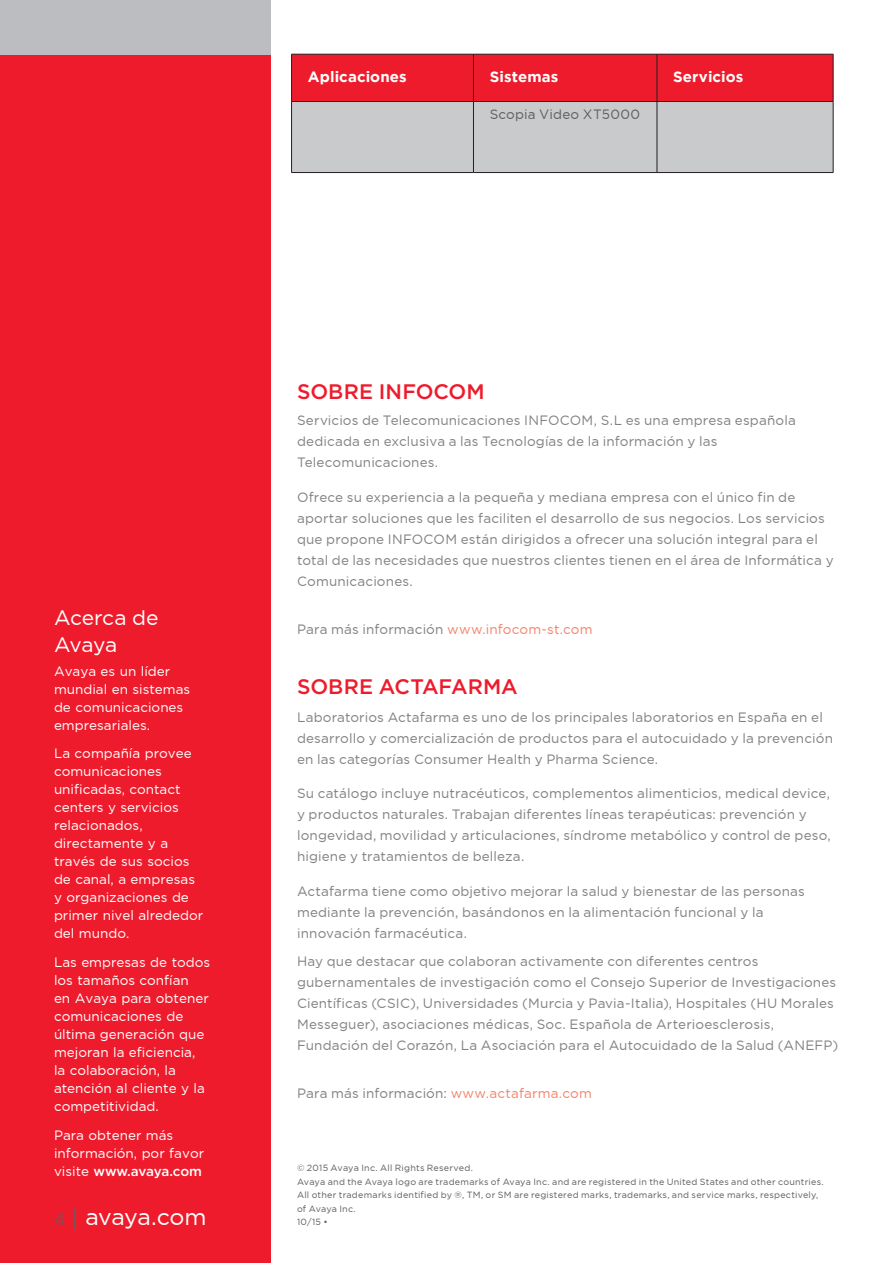
<style>
.page{position:relative;width:893px;height:1263px;background:#fff}
.page>*{position:absolute;margin:0;border:0;box-sizing:border-box;transform-origin:0 0}
.t1{font:23.25px "Gotham";letter-spacing:-.015em;color:#fff}
.About_Head{font:500 21px "Gotham";color:#ee1b2c}
.Boilerplate_Head{font:21px/27px "Gotham";letter-spacing:-.015em;color:#fff}
.Body_Subhead{font:700 15px "Gotham";letter-spacing:.01em;color:#fff}
.Body_copy{font:13.5px/21px "Gotham";letter-spacing:.01em;color:#808285}
.Boilerplate_Copy{font:13.5px/18px "Gotham";color:#fff}
.Table_Copy{font:13.5px "Gotham";letter-spacing:.015em;color:#5f5f62}
.Legal{font:9px/13.5px "Gotham";letter-spacing:.025em;color:#5f5f62}
.s1{font-weight:500}
.s2{font-size:16.5px;color:#5f5f62}
.s3{color:#5f5f62}
.s4{color:#f4846c}
</style>
<div class="page">
<div style="left:0;top:0;width:270px;height:1263px;background:#ee1b2c"></div>
<div style="left:0;top:0;width:270px;height:54px;background:#bcbdc0"></div>
<svg style="left:292px;top:55px;width:541px;height:117px;background:#d7848c"></svg>
<hr style="left:473px;top:54px;width:1px;height:47px;background:#231f20">
<hr style="left:473px;top:172px;width:184px;height:1px;background:#231f20">
<hr style="left:291px;top:54px;width:1px;height:47px;background:#231f20">
<hr style="left:657px;top:54px;width:1px;height:47px;background:#231f20">
<hr style="left:833px;top:54px;width:1px;height:47px;background:#231f20">
<hr style="left:473px;top:101px;width:184px;height:1px;background:#231f20">
<hr style="left:657px;top:101px;width:176px;height:1px;background:#231f20">
<hr style="left:657px;top:102px;width:1px;height:70px;background:#231f20">
<hr style="left:833px;top:102px;width:1px;height:70px;background:#231f20">
<hr style="left:657px;top:172px;width:176px;height:1px;background:#231f20">
<hr style="left:291px;top:54px;width:182px;height:1px;background:#231f20">
<hr style="left:473px;top:54px;width:184px;height:1px;background:#231f20">
<hr style="left:657px;top:54px;width:176px;height:1px;background:#231f20">
<hr style="left:291px;top:101px;width:182px;height:1px;background:#231f20">
<hr style="left:291px;top:102px;width:1px;height:70px;background:#231f20">
<hr style="left:473px;top:102px;width:1px;height:70px;background:#231f20">
<hr style="left:291px;top:172px;width:182px;height:1px;background:#231f20">
<p class="Body_Subhead" style="left:308px;top:68px;width:101px">Aplicaciones</p>
<p class="Body_Subhead" style="left:490px;top:68px;width:70px">Sistemas</p>
<p class="Body_Subhead" style="left:673px;top:68px;width:72px">Servicios</p>
<p class="Table_Copy" style="left:490px;top:107px;width:152px">Scopia Video XT5000</p>
<p class="Boilerplate_Head" style="left:54px;top:604px;width:106px">Acerca de<br>Avaya</p>
<p class="Boilerplate_Copy" style="left:54px;top:662px;width:138px">Avaya es un líder mundial en sistemas de comunicaciones empresariales.</p>
<p class="Boilerplate_Copy" style="left:54px;top:744px;width:151px">La compañía provee comunicaciones unificadas, contact centers y servicios relacionados, directamente y a través de sus socios de canal, a empresas y organizaciones de primer nivel alrededor del mundo.</p>
<p class="Boilerplate_Copy" style="left:54px;top:953px;width:158px">Las empresas de todos los tamaños confían<br>en Avaya para obtener comunicaciones de última generación que mejoran la eficiencia,<br>la colaboración, la atención al cliente y la competitividad.</p>
<p class="Boilerplate_Copy" style="left:54px;top:1126px;width:152px">Para obtener más información, por favor visite <span class="s1">www.avaya.com</span></p>
<h1 class="t1" style="left:54px;top:1204px;width:154px"><span class="s2">4</span> <span class="s3">|</span> avaya.com</h1>
<p class="About_Head" style="left:297px;top:378px;width:189px">SOBRE INFOCOM</p>
<p class="Body_copy" style="left:297px;top:410px;width:500px">Servicios de Telecomunicaciones INFOCOM, S.L es una empresa española dedicada en exclusiva a las Tecnologías de la información y las<br>Telecomunicaciones.</p>
<p class="Body_copy" style="left:297px;top:486px;width:538px">Ofrece su experiencia a la pequeña y mediana empresa con el único fin de aportar soluciones que les faciliten el desarrollo de sus negocios. Los servicios que propone INFOCOM están dirigidos a ofrecer una solución integral para el total de las necesidades que nuestros clientes tienen en el área de Informática y Comunicaciones.</p>
<p class="Body_copy" style="left:297px;top:618px;width:297px">Para más información <span class="s4">www.infocom-st.com</span></p>
<p class="About_Head" style="left:297px;top:673px;width:222px">SOBRE ACTAFARMA</p>
<p class="Body_copy" style="left:297px;top:706px;width:538px">Laboratorios Actafarma es uno de los principales laboratorios en España en el desarrollo y comercialización de productos para el autocuidado y la prevención en las categorías Consumer Health y Pharma Science.</p>
<p class="Body_copy" style="left:297px;top:783px;width:535px">Su catálogo incluye nutracéuticos, complementos alimenticios, medical device, y productos naturales. Trabajan diferentes líneas terapéuticas: prevención y longevidad, movilidad y articulaciones, síndrome metabólico y control de peso, higiene y tratamientos de belleza.</p>
<p class="Body_copy" style="left:297px;top:880px;width:509px">Actafarma tiene como objetivo mejorar la salud y bienestar de las personas mediante la prevención, basándonos en la alimentación funcional y la innovación farmacéutica.</p>
<p class="Body_copy" style="left:297px;top:950px;width:543px">Hay que destacar que colaboran activamente con diferentes centros gubernamentales de investigación como el Consejo Superior de Investigaciones Científicas (CSIC), Universidades (Murcia y Pavia-Italia), Hospitales (HU Morales Messeguer), asociaciones médicas, Soc. Española de Arterioesclerosis, Fundación del Corazón, La Asociación para el Autocuidado de la Salud (ANEFP)</p>
<p class="Body_copy" style="left:297px;top:1082px;width:296px">Para más información: <span class="s4">www.actafarma.com</span></p>
<p class="Legal" style="left:297px;top:1161px;width:177px">© 2015 Avaya Inc. All Rights Reserved.</p>
<p class="Legal" style="left:297px;top:1174px;width:528px">Avaya and the Avaya logo are trademarks of Avaya Inc. and are registered in the United States and other countries.<br>All other trademarks identified by ®, TM, or SM are registered marks, trademarks, and service marks, respectively, of Avaya Inc.</p>
<p class="Legal" style="left:297px;top:1215px;width:32px">10/15 •</p>
</div>
